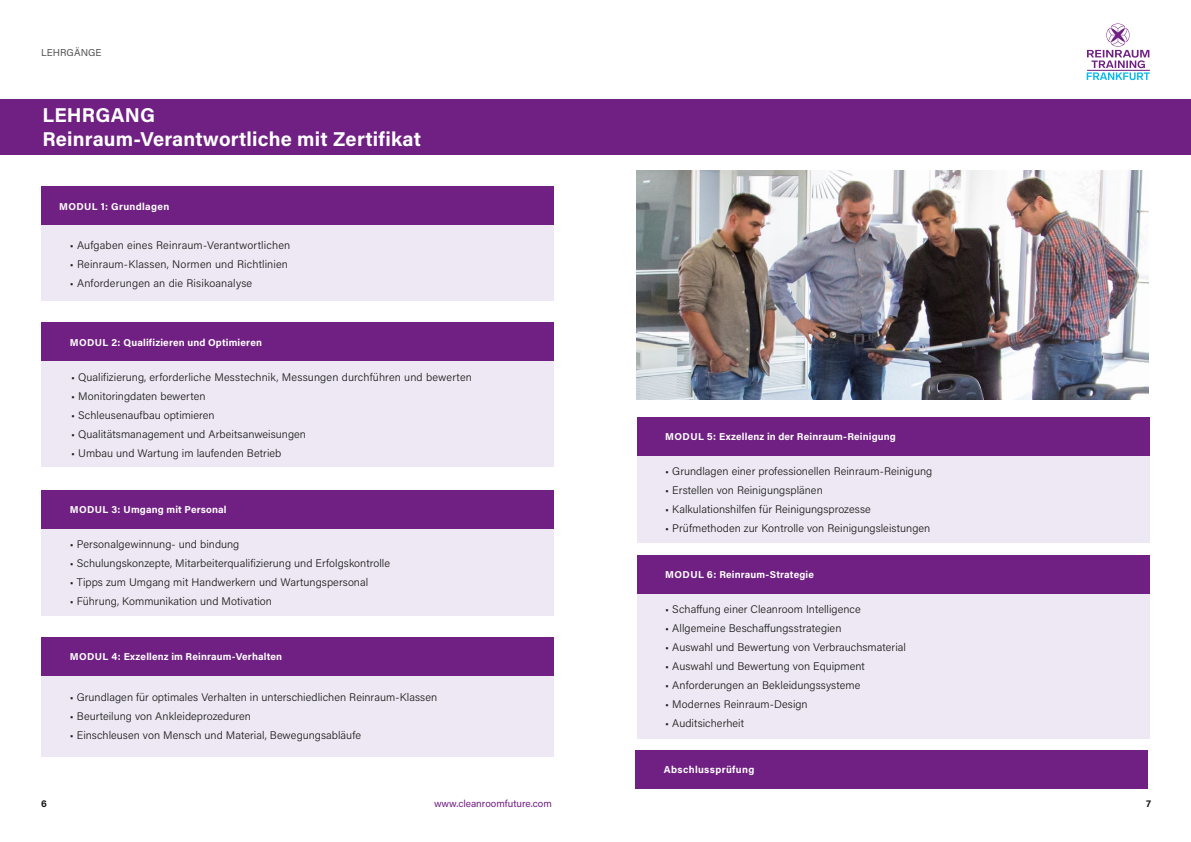
<style>
.page{position:relative;width:1191px;height:842px;background:#fff}
.page>*{position:absolute;margin:0;border:0;box-sizing:border-box;transform-origin:0 0}
.t1{font:700 20px/23.5px "Acumin Pro";letter-spacing:.01em;color:#fff}
.t2{font:300 11px "Acumin Pro";letter-spacing:.005em;color:#1a1a18}
.t3{font:700 10px "Acumin Pro";letter-spacing:.02em;color:#fff}
.t4{font:10px "Acumin Pro";color:#6f2082}
.t5{font:10px "Acumin Pro";letter-spacing:.01em;color:#565656}
.t6{font:700 10px "Acumin Pro";color:#1a1a18}
</style>
<div class="page">
<hr style="left:1087px;top:70px;width:63px;height:1px;background:#6f2082">
<svg style="left:1086px;top:24px;width:63px;height:56px"></svg>
<div style="left:41px;top:225px;width:513px;height:75px;background:#eee8f4"></div>
<div style="left:41px;top:361px;width:513px;height:106px;background:#eee8f4"></div>
<div style="left:41px;top:529px;width:513px;height:87px;background:#eee8f4"></div>
<div style="left:41px;top:186px;width:513px;height:39px;background:#6f2082"></div>
<div style="left:41px;top:322px;width:513px;height:39px;background:#6f2082"></div>
<div style="left:41px;top:490px;width:513px;height:39px;background:#6f2082"></div>
<div style="left:41px;top:676px;width:513px;height:80px;background:#eee8f4"></div>
<div style="left:41px;top:637px;width:513px;height:39px;background:#6f2082"></div>
<div style="left:0;top:99px;width:1191px;height:56px;background:#6f2082"></div>
<div style="left:637px;top:456px;width:512px;height:87px;background:#eee8f4"></div>
<div style="left:637px;top:594px;width:512px;height:145px;background:#eee8f4"></div>
<div style="left:637px;top:417px;width:512px;height:39px;background:#6f2082"></div>
<div style="left:637px;top:555px;width:512px;height:39px;background:#6f2082"></div>
<div style="left:635px;top:750px;width:513px;height:39px;background:#6f2082"></div>
<img style="left:637px;top:170px;width:511px;height:229px">
<p class="t5" style="left:41px;top:46px;width:62px">LEHRGÄNGE</p>
<h1 class="t1" style="left:43px;top:103px;width:380px">LEHRGANG<br>Reinraum-Verantwortliche mit Zertifikat</h1>
<p class="t3" style="left:59px;top:199px;width:112px">MODUL 1: Grundlagen</p>
<p class="t2" style="left:70px;top:237px;width:222px">• Aufgaben eines Reinraum-Verantwortlichen</p>
<p class="t2" style="left:70px;top:256px;width:220px">• Reinraum-Klassen, Normen und Richtlinien</p>
<p class="t2" style="left:70px;top:275px;width:184px">• Anforderungen an die Risikoanalyse</p>
<p class="t3" style="left:70px;top:335px;width:194px">MODUL 2: Qualifizieren und Optimieren</p>
<p class="t2" style="left:71px;top:369px;width:402px">• Qualifizierung, erforderliche Messtechnik, Messungen durchführen und bewerten</p>
<p class="t2" style="left:71px;top:388px;width:136px">• Monitoringdaten bewerten</p>
<p class="t2" style="left:71px;top:407px;width:145px">• Schleusenaufbau optimieren</p>
<p class="t2" style="left:71px;top:426px;width:236px">• Qualitätsmanagement und Arbeitsanweisungen</p>
<p class="t2" style="left:71px;top:445px;width:212px">• Umbau und Wartung im laufenden Betrieb</p>
<p class="t3" style="left:70px;top:502px;width:158px">MODUL 3: Umgang mit Personal</p>
<p class="t2" style="left:70px;top:536px;width:171px">• Personalgewinnung- und bindung</p>
<p class="t2" style="left:70px;top:555px;width:322px">• Schulungskonzepte, Mitarbeiterqualifizierung und Erfolgskontrolle</p>
<p class="t2" style="left:70px;top:574px;width:300px">• Tipps zum Umgang mit Handwerkern und Wartungspersonal</p>
<p class="t2" style="left:70px;top:593px;width:204px">• Führung, Kommunikation und Motivation</p>
<p class="t3" style="left:70px;top:650px;width:214px">MODUL 4: Exzellenz im Reinraum-Verhalten</p>
<p class="t2" style="left:70px;top:690px;width:369px">• Grundlagen für optimales Verhalten in unterschiedlichen Reinraum-Klassen</p>
<p class="t2" style="left:70px;top:709px;width:183px">• Beurteilung von Ankleideprozeduren</p>
<p class="t2" style="left:70px;top:728px;width:293px">• Einschleusen von Mensch und Material, Bewegungsabläufe</p>
<p class="t3" style="left:665px;top:429px;width:232px">MODUL 5: Exzellenz in der Reinraum-Reinigung</p>
<p class="t2" style="left:665px;top:464px;width:268px">• Grundlagen einer professionellen Reinraum-Reinigung</p>
<p class="t2" style="left:665px;top:483px;width:159px">• Erstellen von Reinigungsplänen</p>
<p class="t2" style="left:665px;top:502px;width:207px">• Kalkulationshilfen für Reinigungsprozesse</p>
<p class="t2" style="left:665px;top:521px;width:266px">• Prüfmethoden zur Kontrolle von Reinigungsleistungen</p>
<p class="t3" style="left:665px;top:568px;width:150px">MODUL 6: Reinraum-Strategie</p>
<p class="t2" style="left:665px;top:602px;width:197px">• Schaffung einer Cleanroom Intelligence</p>
<p class="t2" style="left:665px;top:621px;width:178px">• Allgemeine Beschaffungsstrategien</p>
<p class="t2" style="left:665px;top:640px;width:242px">• Auswahl und Bewertung von Verbrauchsmaterial</p>
<p class="t2" style="left:665px;top:659px;width:201px">• Auswahl und Bewertung von Equipment</p>
<p class="t2" style="left:665px;top:678px;width:197px">• Anforderungen an Bekleidungssysteme</p>
<p class="t2" style="left:665px;top:697px;width:144px">• Modernes Reinraum-Design</p>
<p class="t2" style="left:665px;top:716px;width:80px">• Auditsicherheit</p>
<p class="t3" style="left:664px;top:762px;width:92px">Abschlussprüfung</p>
<p class="t6" style="left:41px;top:796px;width:7px">6</p>
<p class="t4" style="left:434px;top:796px;width:119px">www.cleanroomfuture.com</p>
<p class="t6" style="left:1146px;top:796px;width:6px">7</p>
</div>
